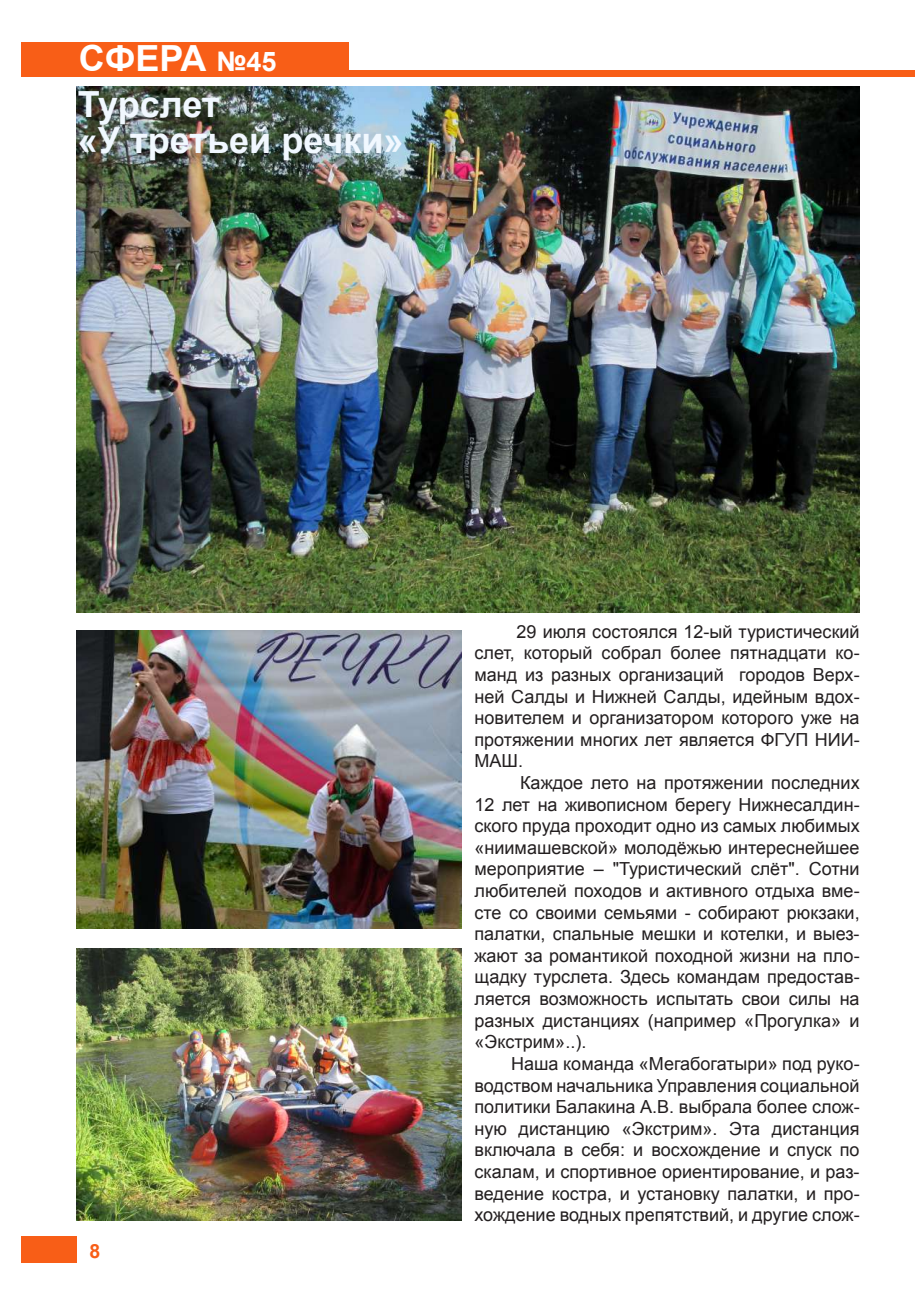
<style>
.page{position:relative;width:915px;height:1306px;background:#fff}
.page>*{position:absolute;margin:0;border:0;box-sizing:border-box;transform-origin:0 0}
.t1{font:700 36px/36px "Arial";color:#f1f8ff}
.t2{font:700 36px "Arial";color:#fff}
.t3{font:700 19.5px "Arial";color:#f85e17}
.t4{font:18px/21.6px "Arial";color:#231f20;text-align:justify}
.s1{font-size:27px}
</style>
<div class="page">
<div style="left:21px;top:1236px;width:56px;height:27px;background:#f85e17"></div>
<div style="left:21px;top:70px;width:893px;height:6px;background:#f85e17"></div>
<div style="left:21px;top:42px;width:327px;height:28px;background:#f85e17"></div>
<img style="left:76px;top:87px;width:783px;height:526px">
<img style="left:76px;top:948px;width:385px;height:272px">
<img style="left:76px;top:630px;width:385px;height:298px">
<h1 class="t2" style="left:79px;top:35px;width:199px">СФЕРА <span class="s1">№45</span></h1>
<h1 class="t1" style="left:78px;top:88px;width:327px">Турслет<br>«У третьей речки»</h1>
<p class="t3" style="left:89px;top:1237px;width:12px">8</p>
<p class="t4" style="left:474px;top:620px;width:386px;text-indent:42px">29 июля состоялся 12-ый туристический слет, который собрал более пятнадцати ко&shy;манд из разных организаций городов Верх&shy;ней Салды и Нижней Салды, идейным вдох&shy;новителем и организатором которого уже на протяжении многих лет является ФГУП НИИ-МАШ.</p>
<p class="t4" style="left:474px;top:772px;width:386px;text-indent:46px">Каждое лето на протяжении последних 12 лет на живописном берегу Нижнесалдин&shy;ского пруда проходит одно из самых любимых «ниимашевской» молодёжью интереснейшее мероприятие – "Туристический слёт". Сотни любителей походов и активного отдыха вме&shy;сте со своими семьями - собирают рюкзаки, палатки, спальные мешки и котелки, и выез&shy;жают за романтикой походной жизни на пло&shy;щадку турслета. Здесь командам предостав&shy;ляется возможность испытать свои силы на разных дистанциях (например «Прогулка» и «Экстрим»..).</p>
<p class="t4" style="left:474px;top:1052px;width:386px;text-indent:37px">Наша команда «Мегабогатыри» под руко&shy;водством начальника Управления социальной политики Балакина А.В. выбрала более слож&shy;ную дистанцию «Экстрим». Эта дистанция включала в себя: и восхождение и спуск по скалам, и спортивное ориентирование, и раз&shy;ведение костра, и установку палатки, и про&shy;хождение водных препятствий, и другие слож-</p>
</div>
